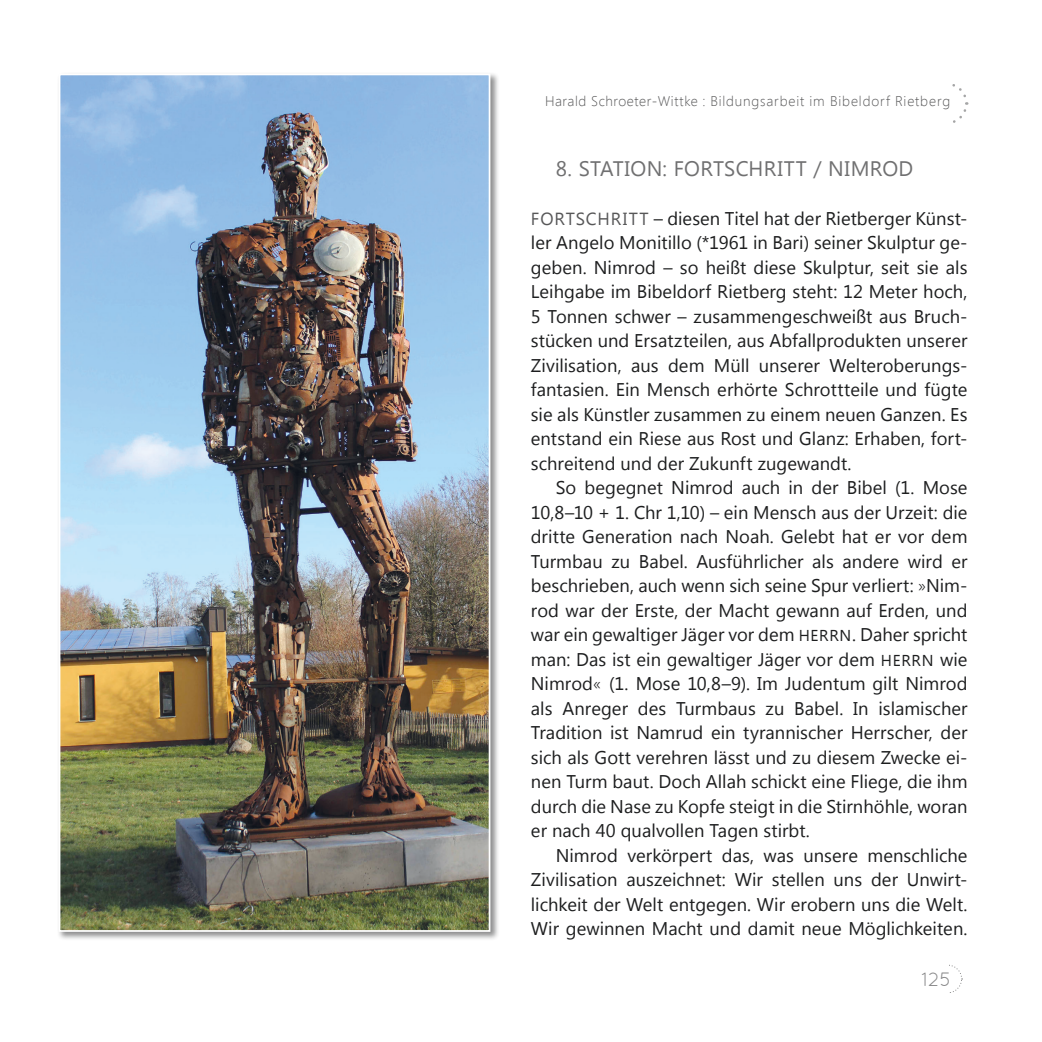
<style>
.page{position:relative;width:1042px;height:1042px;background:#fff}
.page>*{position:absolute;margin:0;border:0;box-sizing:border-box;transform-origin:0 0}
.t1{font:21px "Segoe UI2";letter-spacing:.015em;color:#707071}
.t2{font:19.25px "Quicksand";color:#878788}
.t3{font:18.38px/24.5px "Segoe UI2";color:#1d1e1f;text-align:justify}
.t4{font:14px "Segoe UI Light 2";letter-spacing:.055em;color:#575758}
.s1{font-size:17.5px;color:#575758}
.s2{font-family:"Segoe UI Light 2"}
.s3{font-size:15.75px}
</style>
<div class="page">
<svg style="left:949px;top:964px;width:13px;height:29px"></svg>
<svg style="left:952px;top:84px;width:17px;height:39px"></svg>
<div style="left:57px;top:72px;width:442px;height:869px;background:#1d1e1f;opacity:.5"></div>
<img style="left:62px;top:77px;width:425px;height:852px">
<div style="left:59px;top:74px;width:431px;height:858px;border:2px solid #fff"></div>
<p class="t4" style="left:545px;top:92px;width:407px">Harald Schroeter-Wittke : Bildungsarbeit im Bibeldorf Rietberg</p>
<p class="t1" style="left:556px;top:154px;width:359px">8. Station: Fortschritt / Ni mrod</p>
<p class="t3" style="left:531px;top:205px;width:438px"><span class="s1">Fortschritt</span> – diesen Titel hat der Rietberger Künst&shy;ler Angelo Monitillo (*1961 in Bari) seiner Skulptur ge&shy;geben. N imrod – so heißt diese Skulptur, seit sie als Leihgabe im Bibeldorf Rietberg steht: 12 Meter hoch, 5 Tonnen schwer – zusammengeschweißt aus Bruch&shy;stücken und Ersatzteilen, aus Abfallprodukten unserer Zivilisation, aus dem M üll unserer Welteroberungs&shy;fantasien. Ein Mensch erhörte Schrottteile und fügte sie als Künstler zusammen zu einem neuen Ganzen. Es entstand ein Riese aus Rost und Glanz: Erhaben, fort&shy;schreitend und der Zukunft zugewandt.</p>
<p class="t3" style="left:531px;top:474px;width:438px;text-indent:25px">So begegnet N imrod auch in der Bibel (1. Mose 10,8–10 + 1. Chr 1,10) – ein Mensch aus der U rzeit: die dritte Generation nach Noah. Gelebt hat er vor dem Turmbau zu Babel. Ausführlicher als andere wird er beschrieben, auch wenn sich seine Spur verliert: <span class="s2">»</span>N im&shy;rod war der Erste, der Macht gewann auf Erden, und war ein gewaltiger Jäger vor dem <span class="s3">H errn</span>. Daher spricht man: Das ist ein gewaltiger Jäger vor dem <span class="s3">H errn</span> wie N imrod<span class="s2">«</span> (1. Mose 10,8–9). Im Judentum gilt N imrod als Anreger des Turmbaus zu Babel. In islamischer Tradition ist Namrud ein tyrannischer Herrscher, der sich als Gott verehren lässt und zu diesem Zwecke ei&shy;nen Turm baut. Doch Allah schickt eine Fliege, die ihm durch die Nase zu Kopfe steigt in die Stirnhöhle, woran er nach 40 qualvollen Tagen stirbt.</p>
<p class="t3" style="left:531px;top:842px;width:438px;text-indent:25px">N imrod verkörpert das, was unsere menschliche Zivilisation auszeichnet: Wir stellen uns der U nwirt&shy;lichkeit der Welt entgegen. Wir erobern uns die Welt.<br>Wir gewinnen Macht und damit neue Möglichkeiten.</p>
<p class="t2" style="left:921px;top:968px;width:31px">125</p>
</div>
